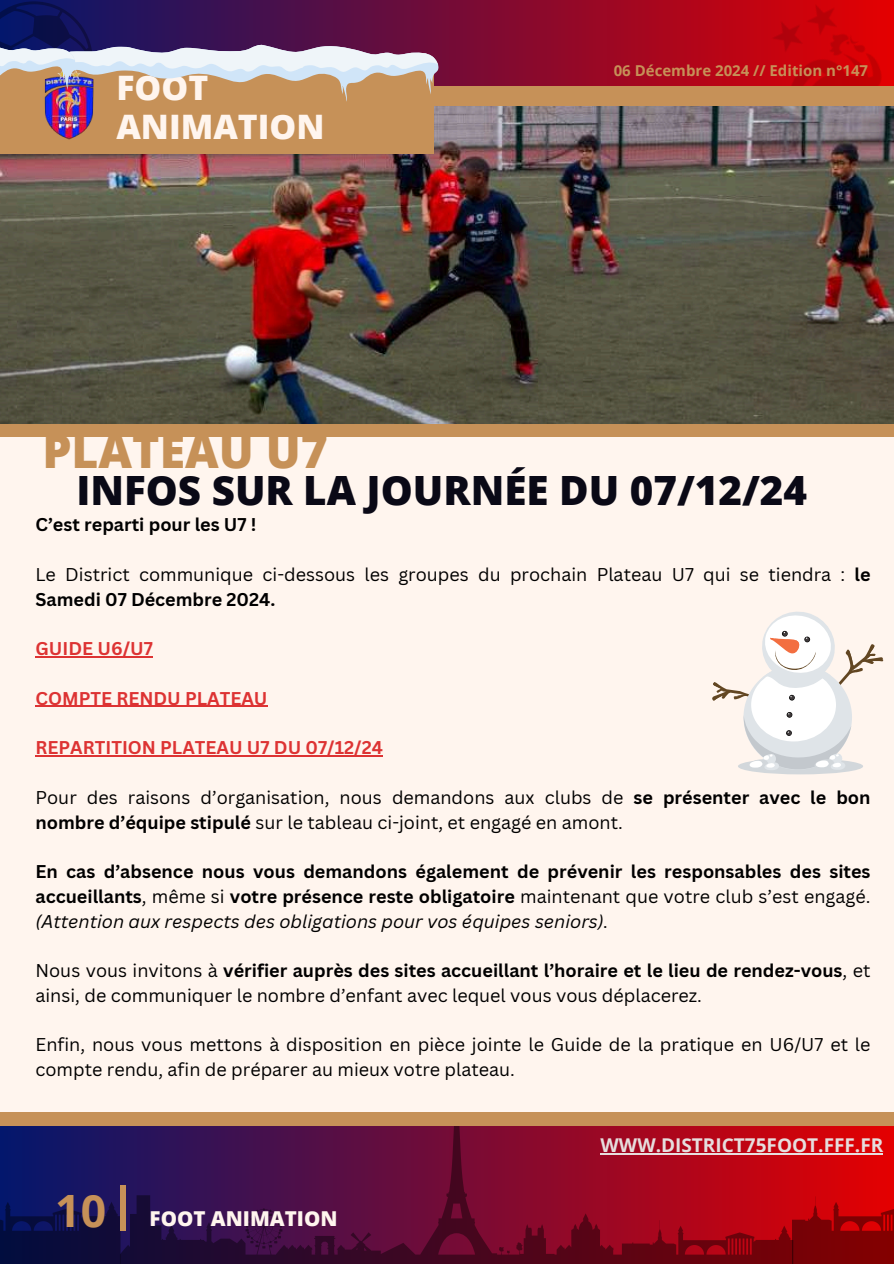
<style>
.page{position:relative;width:894px;height:1264px;background:#fff}
.page>*{position:absolute;margin:0;border:0;box-sizing:border-box;transform-origin:0 0}
.t1{font:800 46.35px "Open Sans";color:#c69158}
.t2{font:800 40.35px "Open Sans";color:#0a0916}
.t3{font:800 33.75px/39.3px "Open Sans";color:#fff5ee}
.t4{font:800 20.55px "Open Sans";color:#fff5ee}
.t5{font:700 19.05px "Open Sans";color:#e6dede}
.t6{font:18px/24.8px "Canva Sans";color:#000}
.t7{font:700 18px/24.8px "Canva Sans";color:#000;text-align:justify}
.t8{font:700 18px "Canva Sans";color:#d33}
.t9{font:700 15px "Open Sans";color:#c69158}
.s1{font-weight:700}
.s2{font-weight:400}
.s3{font-weight:400;font-style:italic}
.s4{font-weight:700;font-size:44.55px;color:#c69158}
</style>
<div class="page">
<svg style="left:0;top:0;width:741px;height:87px;background:#960927"></svg>
<img style="left:741px;top:0;width:152px;height:87px">
<div style="left:0;top:87px;width:893px;height:351px;background:#c69158"></div>
<img style="left:0;top:106px;width:893px;height:318px">
<div style="left:0;top:60px;width:434px;height:93px;background:#c69158"></div>
<svg style="left:120px;top:1125px;width:672px;height:138px;background:#6e0b32"></svg>
<svg style="left:0;top:1125px;width:120px;height:138px;background:#0f1357"></svg>
<svg style="left:792px;top:1125px;width:101px;height:138px;background:#ba0307"></svg>
<div style="left:0;top:775px;width:893px;height:350px;background:#c69158"></div>
<div style="left:0;top:438px;width:893px;height:674px;background:#fff5ee"></div>
<img style="left:46px;top:118px;width:47px;height:22px">
<div style="left:120px;top:1184px;width:6px;height:46px;background:#c69158"></div>
<hr style="left:35px;top:656px;width:118px;height:1px;background:#d33">
<hr style="left:35px;top:706px;width:233px;height:1px;background:#d33">
<hr style="left:35px;top:755px;width:348px;height:1px;background:#d33">
<svg style="left:0;top:1px;width:438px;height:117px"></svg>
<div style="left:737px;top:758px;width:125px;height:16px;background:#d2d7db;border-radius:50%"></div>
<svg style="left:712px;top:611px;width:171px;height:160px"></svg>
<hr style="left:600px;top:1153px;width:283px;height:1px;background:#e6dede">
<h3 class="t3" style="left:116px;top:67px;width:209px">FOOT<br>ANIMATION</h3>
<p class="t9" style="left:613px;top:60px;width:256px">06 Décembre 2024 // Edition n°147</p>
<h1 class="t1" style="left:42px;top:418px;width:287px">PLATEAU U7</h1>
<h2 class="t2" style="left:76px;top:461px;width:732px">INFOS SUR LA JOURNÉE DU 07/12/24</h2>
<p class="t7" style="left:35px;top:512px;width:222px">C’est reparti pour les U7 !</p>
<p class="t6" style="left:35px;top:561px;width:836px">Le District communique ci-dessous les groupes du prochain Plateau U7 qui se tiendra : <span class="s1">le<br>Samedi 07 Décembre 2024.</span></p>
<p class="t8" style="left:35px;top:636px;width:119px">GUIDE U6/U7</p>
<p class="t8" style="left:35px;top:685px;width:233px">COMPTE RENDU PLATEAU</p>
<p class="t8" style="left:35px;top:735px;width:349px">REPARTITION PLATEAU U7 DU 07/12/24</p>
<p class="t6" style="left:35px;top:784px;width:836px">Pour des raisons d’organisation, nous demandons aux clubs de <span class="s1">se présenter avec le bon nombre d’équipe stipulé</span> sur le tableau ci-joint, et engagé en amont.</p>
<p class="t7" style="left:35px;top:858px;width:836px">En cas d’absence nous vous demandons également de prévenir les responsables des sites accueillants<span class="s2">, même si</span> votre présence reste obligatoire <span class="s2">maintenant que votre club s’est engagé. </span><span class="s3">(Attention aux respects des obligations pour vos équipes seniors).</span></p>
<p class="t6" style="left:35px;top:957px;width:836px">Nous vous invitons à <span class="s1">vérifier auprès des sites accueillant l’horaire et le lieu de rendez-vous</span>, et ainsi, de communiquer le nombre d’enfant avec lequel vous vous déplacerez.</p>
<p class="t6" style="left:35px;top:1032px;width:836px">Enfin, nous vous mettons à disposition en pièce jointe le Guide de la pratique en U6/U7 et le compte rendu, afin de préparer au mieux votre plateau.</p>
<p class="t4" style="left:55px;top:1203px;width:284px"><span class="s4">10</span> FOOT ANIMATION</p>
<p class="t5" style="left:600px;top:1131px;width:284px">WWW.DISTRICT75FOOT.FFF.FR</p>
</div>
